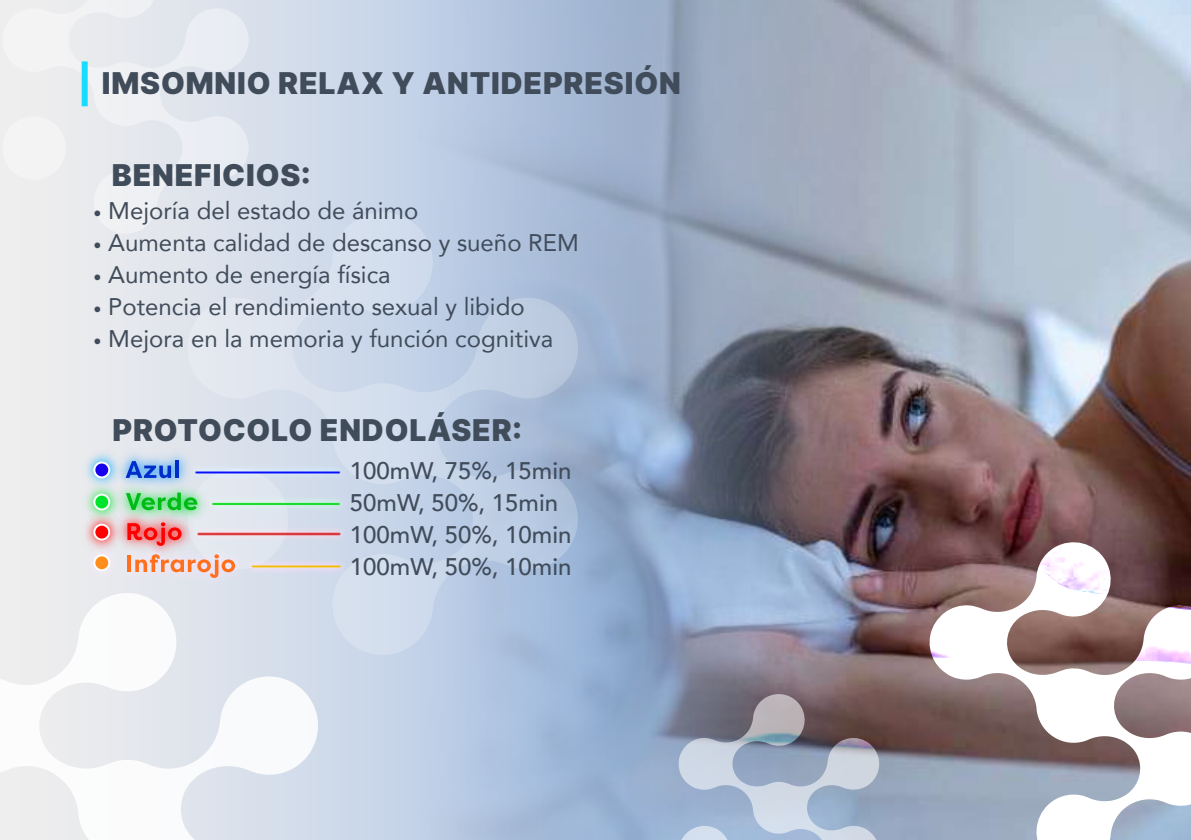
<style>
.page{position:relative;width:1191px;height:840px;background:#fff}
.page>*{position:absolute;margin:0;border:0;box-sizing:border-box;transform-origin:0 0}
.t1{font:900 30px "Inter";letter-spacing:.03em;color:#414c5b}
.t2{font:24px "Avenir";color:#414c5b}
.t3{font:500 24px/32px "Avenir";color:#414c5b}
.s1{font-size:16px}
</style>
<div class="page">
<div style="left:0;top:0;width:1191px;height:839px;background:#ececee"></div>
<img style="left:160px;top:0;width:1031px;height:839px">
<svg style="left:929px;top:542px;width:262px;height:297px;background:#aca0a4"></svg>
<svg style="left:81px;top:0;width:168px;height:233px"></svg>
<svg style="left:187px;top:212px;width:391px;height:442px;background:#c2d0e4"></svg>
<svg style="left:0;top:593px;width:318px;height:246px"></svg>
<svg style="left:678px;top:693px;width:201px;height:146px;background:#9ba2b3"></svg>
<img style="left:179px;top:492px;width:233px;height:147px">
<img style="left:160px;top:398px;width:251px;height:147px">
<img style="left:126px;top:444px;width:68px;height:33px">
<svg style="left:126px;top:461px;width:45px;height:16px"></svg>
<hr style="left:175px;top:460px;width:3px;height:17px;background:#002cc9">
<img style="left:126px;top:477px;width:87px;height:48px">
<svg style="left:126px;top:492px;width:71px;height:14px"></svg>
<img style="left:126px;top:506px;width:71px;height:32px">
<svg style="left:127px;top:522px;width:54px;height:16px"></svg>
<img style="left:126px;top:538px;width:125px;height:55px">
<hr style="left:127px;top:555px;width:4px;height:16px;background:#ff6f1c">
<svg style="left:135px;top:554px;width:100px;height:23px"></svg>
<img style="left:85px;top:451px;width:41px;height:27px">
<svg style="left:93px;top:461px;width:17px;height:17px"></svg>
<img style="left:85px;top:478px;width:41px;height:29px">
<svg style="left:93px;top:493px;width:17px;height:14px"></svg>
<img style="left:86px;top:507px;width:40px;height:31px">
<svg style="left:93px;top:523px;width:17px;height:15px"></svg>
<img style="left:86px;top:538px;width:40px;height:12px">
<svg style="left:93px;top:554px;width:17px;height:17px"></svg>
<div style="left:82px;top:61px;width:6px;height:45px;background:#18dcff"></div>
<p class="t1" style="left:102px;top:60px;width:580px">IMSOMNIO RELAX Y ANTIDEPRESIÓN</p>
<p class="t1" style="left:112px;top:152px;width:200px">BENEFICIOS:</p>
<p class="t2" style="left:94px;top:191px;width:326px"><span class="s1">•</span> Mejoría del estado de ánimo</p>
<p class="t2" style="left:94px;top:223px;width:487px"><span class="s1">•</span> Aumenta calidad de descanso y sueño REM</p>
<p class="t2" style="left:94px;top:255px;width:299px"><span class="s1">•</span> Aumento de energía física</p>
<p class="t2" style="left:94px;top:287px;width:432px"><span class="s1">•</span> Potencia el rendimiento sexual y libido</p>
<p class="t2" style="left:94px;top:319px;width:461px"><span class="s1">•</span> Mejora en la memoria y función cognitiva</p>
<p class="t1" style="left:112px;top:407px;width:411px">PROTOCOLO ENDOLÁSER:</p>
<p class="t3" style="left:350px;top:453px;width:223px">100mW, 75%, 15min<br>50mW, 50%, 15min<br>100mW, 50%, 10min<br>100mW, 50%, 10min</p>
</div>
